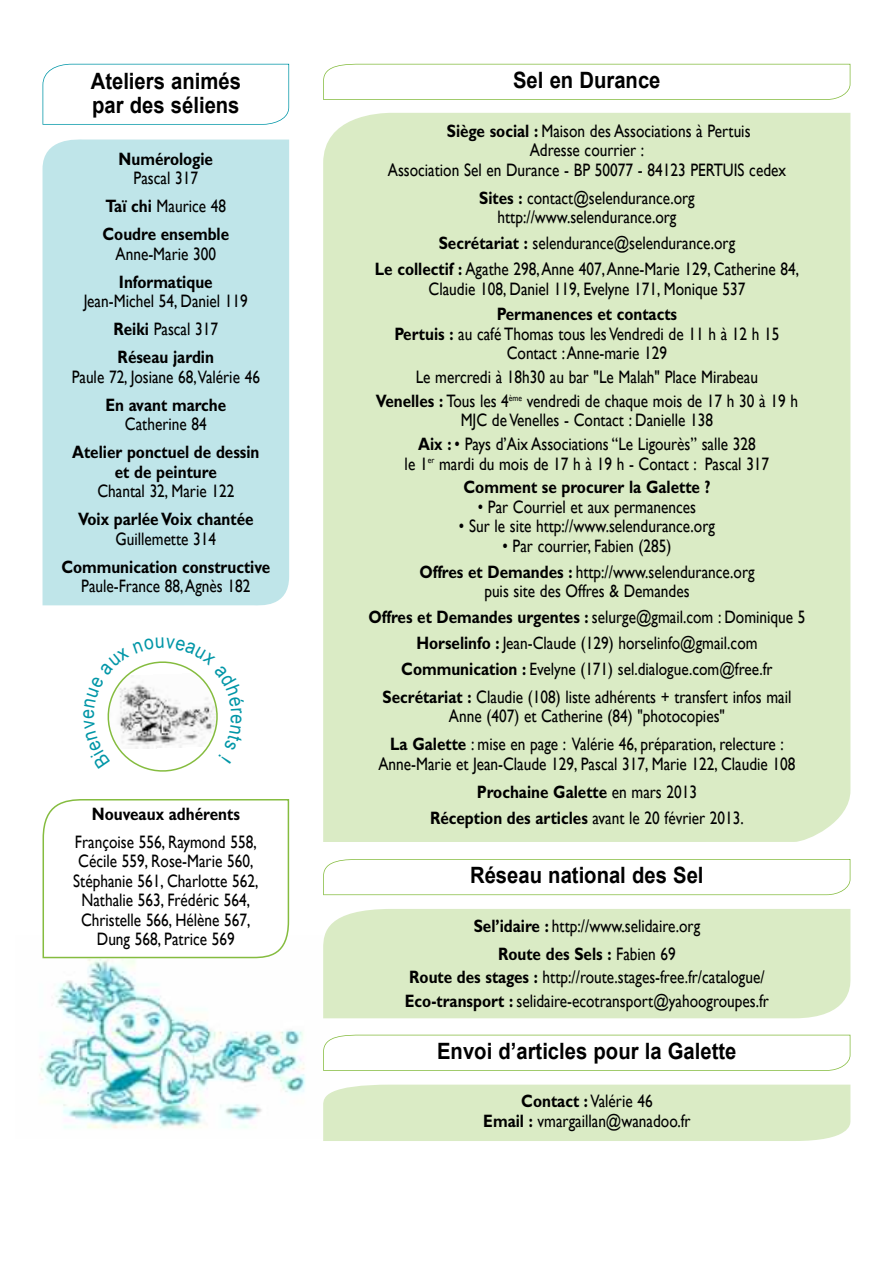
<style>
.page{position:relative;width:893px;height:1263px;background:#fff}
.page>*{position:absolute;margin:0;border:0;box-sizing:border-box;transform-origin:0 0}
.t1{font:700 22.5px/24px "Arial";color:#000;scale:.9 1}
.t2{font:18px/19.5px "Gill Sans";color:#000;text-align:center;scale:.85 1}
.t3{font:700 18px/28px "Gill Sans";color:#000;text-align:center;scale:.85 1}
.s1{font-weight:400}
.s2{font-weight:700}
</style>
<div class="page">
<img style="left:39px;top:936px;width:291px;height:193px">
<div style="left:43px;top:139px;width:246px;height:467px;background:#bfe5e9"></div>
<svg style="left:43px;top:64px;width:246px;height:61px"></svg>
<svg style="left:323px;top:64px;width:527px;height:36px"></svg>
<svg style="left:43px;top:799px;width:246px;height:159px"></svg>
<div style="left:323px;top:113px;width:527px;height:729px;background:#daebc5"></div>
<div style="left:323px;top:909px;width:527px;height:109px;background:#daebc5"></div>
<svg style="left:323px;top:859px;width:527px;height:36px"></svg>
<div style="left:323px;top:1084px;width:527px;height:57px;background:#daebc5"></div>
<svg style="left:323px;top:1035px;width:527px;height:36px"></svg>
<svg style="left:107px;top:661px;width:111px;height:111px"></svg>
<p class="t1" style="left:91px;top:69px;width:168px">Ateliers animés par des séliens</p>
<p class="t1" style="left:513px;top:68px;width:165px">Sel en Durance</p>
<p class="t3" style="left:119px;top:146px;width:113px">Numérologie</p>
<p class="t3" style="left:102px;top:166px;width:151px"><span class="s1">Pascal 317<br></span>Taï chi <span class="s1">Maurice 48<br></span>Coudre ensemble</p>
<p class="t2" style="left:116px;top:244px;width:120px">Anne-Marie 300</p>
<p class="t3" style="left:119px;top:269px;width:112px">Informatique</p>
<p class="t2" style="left:84px;top:287px;width:195px;line-height:28px">Jean-Michel 54, Daniel 119<br><span class="s2">Reiki</span> Pascal 317<br><span class="s2">Réseau jardin</span></p>
<p class="t2" style="left:72px;top:367px;width:223px">Paule 72, Josiane 68,Valérie 46</p>
<p class="t3" style="left:105px;top:392px;width:144px">En avant marche</p>
<p class="t2" style="left:125px;top:414px;width:98px">Catherine 84</p>
<p class="t3" style="left:72px;top:444px;width:222px;line-height:19.5px">Atelier ponctuel de dessin et de peinture</p>
<p class="t2" style="left:97px;top:481px;width:163px">Chantal 32, Marie 122</p>
<p class="t3" style="left:78px;top:507px;width:208px">Voix parlée Voix chantée</p>
<p class="t2" style="left:116px;top:529px;width:120px">Guillemette 314</p>
<p class="t3" style="left:61px;top:554px;width:247px">Communication constructive</p>
<p class="t2" style="left:81px;top:576px;width:201px">Paule-France 88,Agnès 182</p>
<p class="t2" style="left:447px;top:121px;width:359px"><span class="s2">Siège social :</span> Maison des Associations à Pertuis</p>
<p class="t2" style="left:530px;top:140px;width:136px">Adresse courrier :</p>
<p class="t2" style="left:388px;top:160px;width:470px">Association Sel en Durance - BP 50077 - 84123 PERTUIS cedex</p>
<p class="t2" style="left:479px;top:188px;width:255px"><span class="s2">Sites :</span> contact@selendurance.org http://www.selendurance.org</p>
<p class="t2" style="left:375px;top:230px;width:501px;line-height:26px"><span class="s2">Secrétariat :</span> selendurance@selendurance.org<br><span class="s2">Le collectif :</span> Agathe 298,Anne 407,Anne-Marie 129, Catherine 84,</p>
<p class="t2" style="left:429px;top:279px;width:374px">Claudie 108, Daniel 119, Evelyne 171, Monique 537</p>
<p class="t2" style="left:394px;top:304px;width:455px"><span class="s2">Permanences et contacts<br>Pertuis :</span> au café Thomas tous les Vendredi de 11 h à 12 h 15<br>Contact :Anne-marie 129</p>
<p class="t2" style="left:376px;top:365px;width:498px;line-height:23.7px">Le mercredi à 18h30 au bar "Le Malah" Place Mirabeau<br><span class="s2">Venelles :</span> Tous les 4<sup>ème</sup> vendredi de chaque mois de 17 h 30 à 19 h</p>
<p class="t2" style="left:418px;top:408px;width:399px;line-height:23.7px">MJC de Venelles - Contact : Danielle 138<br><span class="s2">Aix :</span> • Pays d’Aix Associations “Le Ligourès” salle 328</p>
<p class="t2" style="left:405px;top:452px;width:430px;line-height:23.7px">le 1<sup>er</sup> mardi du mois de 17 h à 19 h - Contact : Pascal 317<br><span class="s2">Comment se procurer la Galette ?</span></p>
<p class="t2" style="left:478px;top:497px;width:258px">• Par Courriel et aux permanences</p>
<p class="t2" style="left:459px;top:516px;width:303px">• Sur le site http://www.selendurance.org</p>
<p class="t2" style="left:419px;top:533px;width:396px;line-height:26px">• Par courrier, Fabien (285)<br><span class="s2">Offres et Demandes :</span> http://www.selendurance.org</p>
<p class="t2" style="left:368px;top:578px;width:516px;line-height:26px">puis site des Offres &amp; Demandes<br><span class="s2">Offres et Demandes urgentes :</span> selurge@gmail.com : Dominique 5<br><span class="s2">Horselinfo :</span> Jean-Claude (129) horselinfo@gmail.com <span class="s2">Communication :</span> Evelyne (171) sel.dialogue.com@free.fr</p>
<p class="t2" style="left:382px;top:687px;width:483px"><span class="s2">Secrétariat :</span> Claudie (108) liste adhérents + transfert infos mail<br>Anne (407) et Catherine (84) "photocopies"</p>
<p class="t2" style="left:378px;top:734px;width:492px"><span class="s2">La Galette</span> : mise en page : Valérie 46, préparation, relecture :<br>Anne-Marie et Jean-Claude 129, Pascal 317, Marie 122, Claudie 108</p>
<p class="t3" style="left:430px;top:780px;width:371px;line-height:26px">Prochaine Galette <span class="s1">en mars 2013<br></span>Réception des articles <span class="s1">avant le 20 février 2013.</span></p>
<p class="t1" style="left:470px;top:863px;width:261px">Réseau national des Sel</p>
<p class="t2" style="left:474px;top:911px;width:268px;line-height:28px"><span class="s2">Sel’idaire :</span> http://www.selidaire.org<br><span class="s2">Route des Sels :</span> Fabien 69</p>
<p class="t2" style="left:405px;top:965px;width:430px;line-height:23.7px;text-align:left"><span class="s2">Route des stages :</span> http://route.stages-free.fr/catalogue/<br><span class="s2">Eco-transport :</span> selidaire-ecotransport@yahoogroupes.fr</p>
<p class="t1" style="left:437px;top:1039px;width:334px">Envoi d’articles pour la Galette</p>
<p class="t2" style="left:483px;top:1091px;width:245px"><span class="s2">Contact :</span> Valérie 46<br><span class="s2">Email :</span> vmargaillan@wanadoo.fr</p>
<p class="t3" style="left:92px;top:801px;width:176px">Nouveaux adhérents</p>
<p class="t2" style="left:73px;top:832px;width:219px">Françoise 556, Raymond 558,<br>Cécile 559, Rose-Marie 560,<br>Stéphanie 561, Charlotte 562,<br>Nathalie 563, Frédéric 564,<br>Christelle 566, Hélène 567,<br>Dung 568, Patrice 569</p>
</div>
